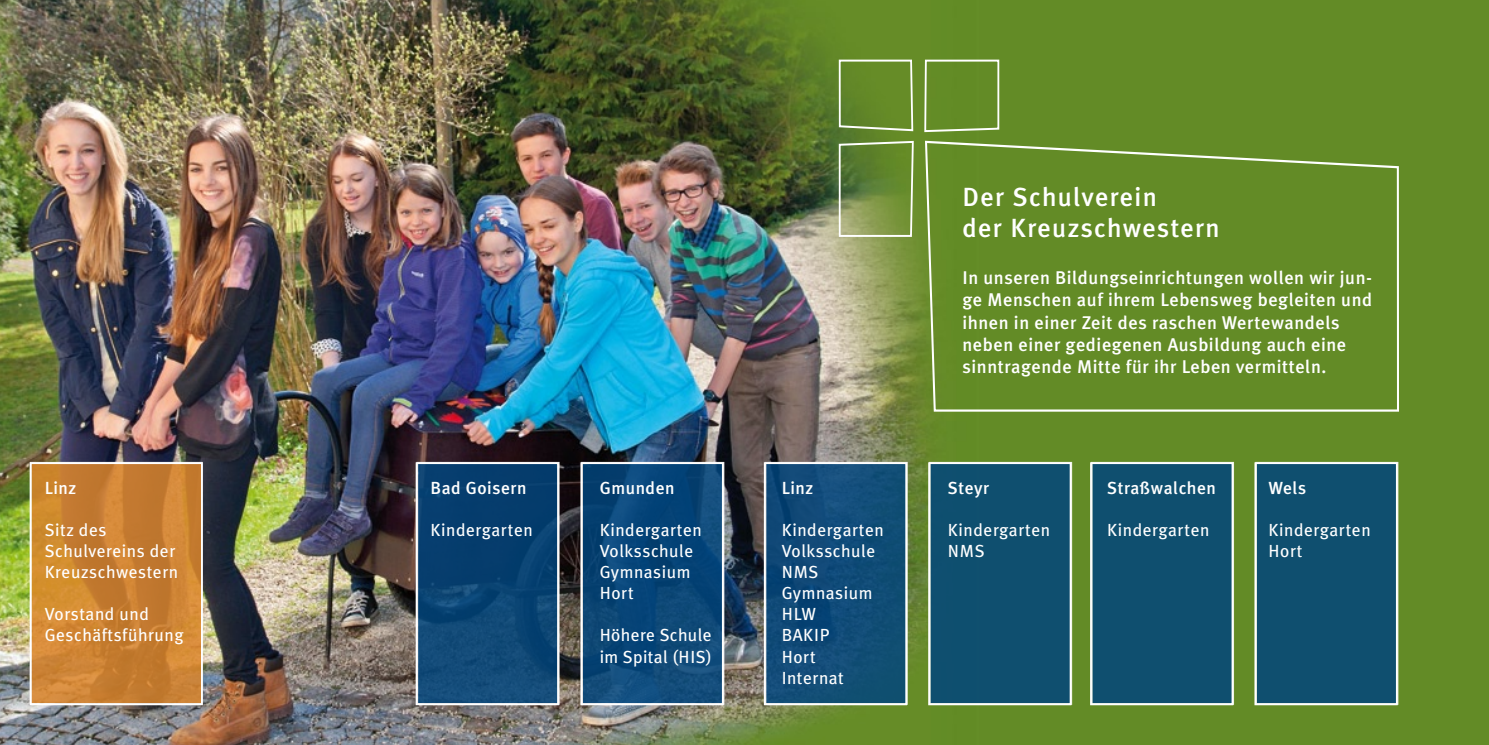
<style>
.page{position:relative;width:1489px;height:745px;background:#fff}
.page>*{position:absolute;margin:0;border:0;box-sizing:border-box;transform-origin:0 0}
.t1{font:500 26.25px/31.5px "Meta Plus";letter-spacing:.05em;color:#fff}
.t2{font:500 18.38px/22.1px "Meta Plus";letter-spacing:.03em;color:#fff}
.t3{font:17.5px/21px "Meta Plus";letter-spacing:.03em;color:#fff}
.t4{font:500 17.5px "Meta Plus";letter-spacing:.03em;color:#fff}
</style>
<div class="page">
<div style="left:0;top:0;width:1488px;height:744px;background:#638b26"></div>
<img style="left:0;top:0;width:978px;height:744px">
<svg style="left:30px;top:461px;width:173px;height:240px;background:#ca8132"></svg>
<div style="left:30px;top:462px;width:173px;height:242px;border:2px solid #fff"></div>
<svg style="left:416px;top:461px;width:143px;height:243px;background:#0a4271"></svg>
<div style="left:415px;top:462px;width:144px;height:242px;border:2px solid #fff"></div>
<svg style="left:581px;top:461px;width:143px;height:243px;background:#0a4677"></svg>
<div style="left:580px;top:462px;width:143px;height:242px;border:2px solid #fff"></div>
<svg style="left:764px;top:461px;width:143px;height:243px;background:#104b76"></svg>
<div style="left:763px;top:462px;width:144px;height:242px;border:2px solid #fff"></div>
<div style="left:1255px;top:461px;width:143px;height:243px;background:#0f4f6f;border:2px solid #fff"></div>
<div style="left:1254px;top:462px;width:143px;height:242px;border:2px solid #fff"></div>
<div style="left:1090px;top:461px;width:143px;height:243px;background:#0f4f6f"></div>
<div style="left:1090px;top:462px;width:143px;height:242px;border:2px solid #fff"></div>
<div style="left:928px;top:461px;width:144px;height:243px;background:#0f4f6f;border:2px solid #fff"></div>
<div style="left:928px;top:462px;width:143px;height:242px;border:2px solid #fff"></div>
<svg style="left:923px;top:139px;width:476px;height:273px"></svg>
<svg style="left:837px;top:59px;width:77px;height:73px"></svg>
<svg style="left:923px;top:59px;width:77px;height:74px"></svg>
<svg style="left:837px;top:140px;width:77px;height:98px"></svg>
<p class="t4" style="left:45px;top:478px;width:33px">Linz</p>
<p class="t3" style="left:45px;top:519px;width:135px">Sitz des<br>Schulvereins der<br>Kreuzschwestern</p>
<p class="t3" style="left:45px;top:603px;width:140px">Vorstand und<br>Geschäftsführung</p>
<p class="t4" style="left:430px;top:477px;width:97px">Bad Goisern</p>
<p class="t3" style="left:430px;top:519px;width:104px">Kindergarten</p>
<p class="t4" style="left:599px;top:478px;width:76px">Gmunden</p>
<p class="t3" style="left:599px;top:519px;width:104px">Kindergarten<br>Volksschule<br>Gymnasium<br>Hort</p>
<p class="t3" style="left:599px;top:624px;width:113px">Höhere Schule im Spital (HIS)</p>
<p class="t4" style="left:781px;top:478px;width:33px">Linz</p>
<p class="t3" style="left:781px;top:519px;width:104px">Kindergarten<br>Volksschule<br>NMS<br>Gymnasium<br>HLW<br>BAKIP<br>Hort<br>Internat</p>
<h1 class="t1" style="left:962px;top:180px;width:259px">Der Schulverein<br>der Kreuzschwestern</h1>
<p class="t2" style="left:962px;top:266px;width:411px">In unseren Bildungseinrichtungen wollen wir jun&shy;ge Menschen auf ihrem Lebensweg begleiten und ihnen in einer Zeit des raschen Wertewandels neben einer gediegenen Ausbildung auch eine sinntragende Mitte für ihr Leben vermitteln.</p>
<p class="t4" style="left:947px;top:478px;width:43px">Steyr</p>
<p class="t3" style="left:947px;top:519px;width:104px">Kindergarten<br>NMS</p>
<p class="t4" style="left:1107px;top:477px;width:110px">Straßwalchen</p>
<p class="t3" style="left:1107px;top:519px;width:104px">Kindergarten</p>
<p class="t4" style="left:1268px;top:478px;width:39px">Wels</p>
<p class="t3" style="left:1268px;top:519px;width:104px">Kindergarten<br>Hort</p>
</div>
